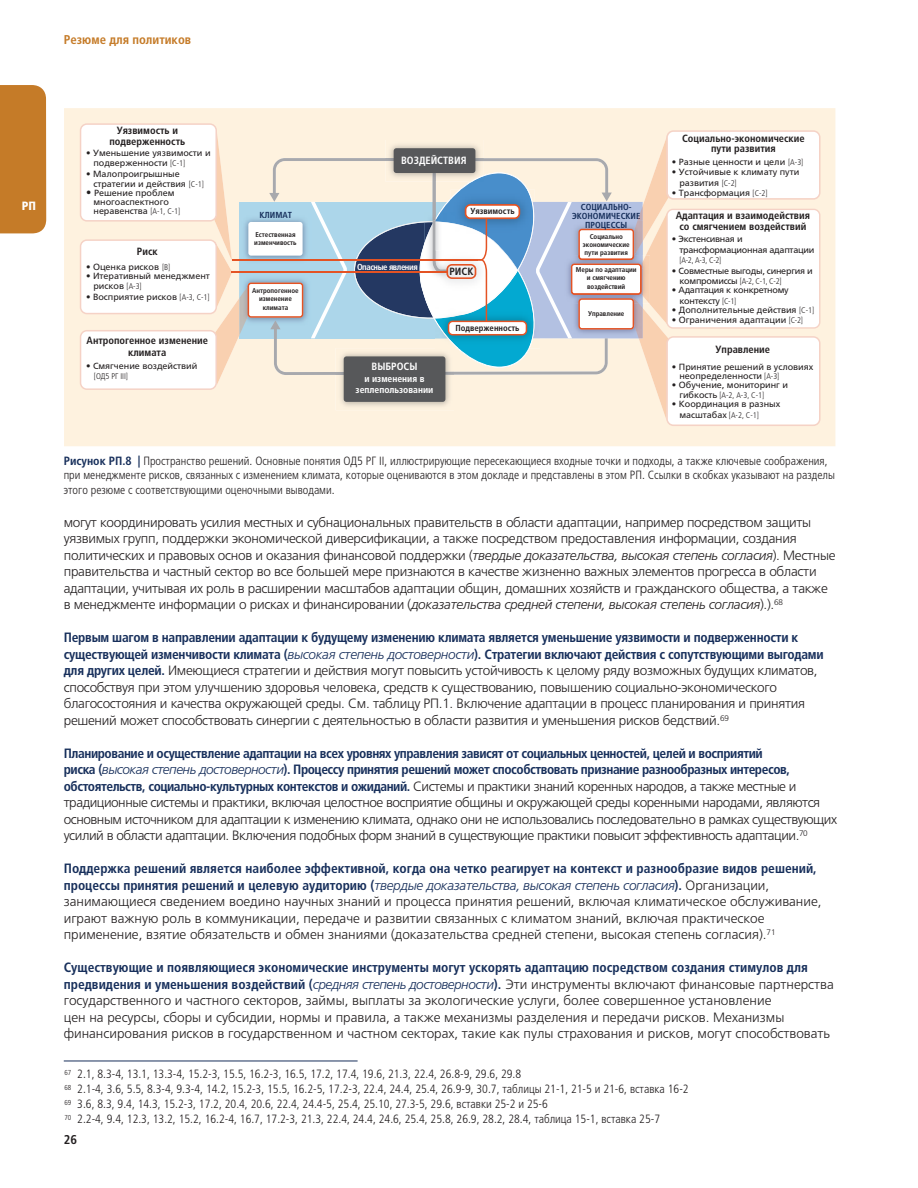
<style>
.page{position:relative;width:918px;height:1188px;background:#fff}
.page>*{position:absolute;margin:0;border:0;box-sizing:border-box;transform-origin:0 0}
.Body{font:300 13.5px/16.5px "Frutiger LTCYR";letter-spacing:-.02em;color:#231f20}
.Body-2{font:300 13.5px/16.5px "Frutiger LTCYR";color:#231f20}
.t1{font:700 condensed 12.75px "Frutiger LTCYR";color:#c57b28}
.t2{font:700 condensed 12.75px "Frutiger LTCYR";color:#231f20}
.t3{font:300 condensed 12px/14.4px "Frutiger LTCYR";color:#231f20}
.t4{font:900 condensed 12px "Frutiger LTCYR";color:#fff}
.t5{font:700 condensed 10.5px/10.5px "Frutiger LTCYR";color:#231f20;text-align:center}
.t6{font:700 condensed 10.5px "Frutiger LTCYR";color:#fff}
.t7{font:700 condensed 9.6px/11.6px "Frutiger LTCYR";color:#fff;text-align:center}
.t8{font:9px/10.5px "Frutiger LTCYR";color:#231f20}
.t9{font:9px/10.5px "Frutiger LTCYR";letter-spacing:-.025em;color:#231f20}
.t10{font:700 condensed 8.7px/8.7px "Frutiger LTCYR";color:#172f5b;text-align:center}
.t11{font:700 condensed 8.7px "Frutiger LTCYR";color:#231f20}
.t12{font:700 condensed 8.7px "Frutiger LTCYR";letter-spacing:-.05em;color:#fff}
.t13{font:300 condensed 8.25px "Frutiger LTCYR";color:#231f20}
.t14{font:700 condensed 7.05px/8.4px "Frutiger LTCYR";color:#231f20;text-align:center}
.s1{font-weight:300;font-stretch:condensed;font-size:8.25px}
.s2{font-size:10.5px}
.s3{font-weight:400;font-stretch:normal;font-size:9px}
.s4{font-weight:700;color:#172f5b}
.s5{font-style:italic}
.s6{font-weight:700;font-stretch:condensed;color:#172f5b}
.s7{font-style:italic;color:#172f5b}
</style>
<div class="page">
<div style="left:0;top:85px;width:46px;height:148px;background:#c57b28"></div>
<div style="left:64px;top:108px;width:771px;height:338px;background:#fef2df"></div>
<svg style="left:80px;top:123px;width:741px;height:303px"></svg>
<hr style="left:64px;top:1061px;width:294px;height:1px;background:#172f5b">
<p class="t1" style="left:64px;top:33px;width:129px">Резюме для политиков</p>
<p class="t4" style="left:22px;top:199px;width:16px">РП</p>
<p class="t5" style="left:109px;top:126px;width:77px">Уязвимость и подверженность</p>
<p class="t8" style="left:94px;top:147px;width:119px;text-indent:-7px">• Уменьшение уязвимости и подверженности <span class="s1">[C-1]</span></p>
<p class="t8" style="left:94px;top:168px;width:112px;text-indent:-7px">• Малопроигрышные стратегии и действия <span class="s1">[C-1]</span></p>
<p class="t8" style="left:94px;top:188px;width:88px;line-height:9px;text-indent:-7px"><span class="s2">•</span> Решение проблем многоаспектного неравенства <span class="s1">[A-1, C-1]</span></p>
<p class="t5" style="left:137px;top:246px;width:22px">Риск</p>
<p class="t8" style="left:86px;top:262px;width:86px">• Оценка рисков <span class="s1">[B]</span></p>
<p class="t8" style="left:94px;top:271px;width:118px;text-indent:-7px">• Итеративный менеджмент рисков <span class="s1">[A-3]</span></p>
<p class="t8" style="left:86px;top:292px;width:125px">• Восприятие рисков <span class="s1">[A-3, C-1]</span></p>
<p class="t5" style="left:87px;top:335px;width:123px;line-height:12px">Антропогенное изменение климата</p>
<p class="t8" style="left:86px;top:360px;width:113px">• Смягчение воздействий</p>
<p class="t13" style="left:94px;top:372px;width:36px">[ОД5 РГ III]</p>
<p class="t10" style="left:260px;top:211px;width:34px">КЛИМАТ</p>
<p class="t14" style="left:254px;top:230px;width:44px;text-align:left">Естественная изменчивость</p>
<p class="t14" style="left:252px;top:287px;width:48px">Антропогенное изменение климата</p>
<p class="t6" style="left:401px;top:155px;width:67px">ВОЗДЕЙСТВИЯ</p>
<p class="t12" style="left:357px;top:262px;width:62px">Опасные явления</p>
<p class="t11" style="left:470px;top:207px;width:46px">Уязвимость</p>
<p class="t5" style="left:450px;top:266px;width:25px">РИСК</p>
<p class="t6" style="left:371px;top:361px;width:47px">ВЫБРОСЫ</p>
<p class="t7" style="left:356px;top:373px;width:79px">и изменения в зеплепользовании</p>
<p class="t11" style="left:455px;top:323px;width:66px">Подверженность</p>
<p class="t10" style="left:572px;top:203px;width:70px">СОЦИАЛЬНО-<br>ЭКОНОМИЧЕСКИЕ<br>ПРОЦЕССЫ</p>
<p class="t14" style="left:583px;top:232px;width:48px">Социально экономические пути развития</p>
<p class="t14" style="left:576px;top:265px;width:62px">Меры по адаптации и смягчению воздействий</p>
<p class="t14" style="left:588px;top:309px;width:38px">Управление</p>
<p class="t5" style="left:682px;top:133px;width:124px">Социально-экономические пути развития</p>
<p class="t8" style="left:672px;top:156px;width:133px">• Разные ценности и цели <span class="s1">[A-3]</span></p>
<p class="t8" style="left:679px;top:167px;width:121px;text-indent:-7px">• Устойчивые к климату пути развития <span class="s1">[C-2]</span></p>
<p class="t8" style="left:672px;top:188px;width:97px">• Трансформация <span class="s1">[C-2]</span></p>
<p class="t5" style="left:676px;top:211px;width:136px">Адаптация и взаимодействия со смягчением воздействий</p>
<p class="t9" style="left:679px;top:234px;width:137px;text-indent:-7px">• Экстенсивная и трансформационная адаптации</p>
<p class="t13" style="left:679px;top:256px;width:44px">[A-2, A-3, C-2]</p>
<p class="t9" style="left:672px;top:266px;width:142px">• Совместные выгоды, синергия и</p>
<p class="t13" style="left:679px;top:277px;width:104px"><span class="s3">компромиссы</span> [A-2, C-1, C-2]</p>
<p class="t9" style="left:679px;top:285px;width:111px;text-indent:-7px">• Адаптация к конкретному контексту <span class="s1">[C-1]</span></p>
<p class="t8" style="left:672px;top:304px;width:144px">• Дополнительные действия <span class="s1">[C-1]</span></p>
<p class="t8" style="left:672px;top:315px;width:133px">• Ограничения адаптации <span class="s1">[C-2]</span></p>
<p class="t5" style="left:716px;top:345px;width:56px">Управление</p>
<p class="t8" style="left:679px;top:362px;width:135px;line-height:9px;text-indent:-7px">• Принятие решений в условиях неопределенности <span class="s1">[A-3]</span></p>
<p class="t8" style="left:672px;top:380px;width:118px">• Обучение, мониторинг и</p>
<p class="t13" style="left:679px;top:391px;width:86px"><span class="s3">гибкость</span> [A-2, A-3, C-1]</p>
<p class="t8" style="left:679px;top:399px;width:102px;text-indent:-7px">• Координация в разных масштабах <span class="s1">[A-2, C-1]</span></p>
<p class="t3" style="left:64px;top:454px;width:773px"><span class="s4">Рисунок РП.8 |</span> Пространство решений. Основные понятия ОД5 РГ II, иллюстрирующие пересекающиеся входные точки и подходы, а также ключевые соображения, при менеджменте рисков, связанных с изменением климата, которые оцениваются в этом докладе и представлены в этом РП. Ссылки в скобках указывают на разделы этого резюме с соответствующими оценочными выводами.</p>
<p class="Body" style="left:64px;top:514px;width:773px">могут координировать усилия местных и субнациональных правительств в области адаптации, например посредством защиты уязвимых групп, поддержки экономической диверсификации, а также посредством предоставления информации, создания политических и правовых основ и оказания финансовой поддержки (<span class="s5">твердые доказательствa, высокая степень согласия</span>). Местные правительства и частный сектор во все большей мере признаются в качестве жизненно важных элементов прогресса в области адаптации, учитывая их роль в расширении масштабов адаптации общин, домашних хозяйств и гражданского общества, а также в менеджменте информации о рисках и финансировании (<span class="s5">доказательствa средней степени, высокая степень согласия</span>).).<sup>68</sup></p>
<p class="Body" style="left:64px;top:630px;width:761px"><span class="s6">Первым шагом в направлении адаптации к будущему изменению климата является уменьшение уязвимости и подверженности к существующей изменчивости климата (</span><span class="s7">высокая степень достоверности</span><span class="s6">). Стратегии включают действия с сопутствующими выгодами для других целей.</span> Имеющиеся стратегии и действия могут повысить устойчивость к целому ряду возможных будущих климатов, способствуя при этом улучшению здоровья человека, средств к существованию, повышению социально-экономического благосостояния и качества окружающей среды. См. таблицу РП.1. Включение адаптации в процесс планирования и принятия решений может способствовать синергии с деятельностью в области развития и уменьшения рисков бедствий.<sup>69</sup></p>
<p class="Body" style="left:64px;top:745px;width:775px"><span class="s6">Планирование и осуществление адаптации на всех уровнях управления зависят от социальных ценностей, целей и восприятий<br>риска (</span><span class="s7">высокая степень достоверности</span><span class="s6">). Процессу принятия решений может способствовать признание разнообразных интересов, обстоятельств, социально-культурных контекстов и ожиданий.</span> Системы и практики знаний коренных народов, а также местные и традиционные системы и практики, включая целостное восприятие общины и окружающей среды коренными народами, являются основным источником для адаптации к изменению климата, однако они не использовались последовательно в рамках существующих усилий в области адаптации. Включения подобных форм знаний в существующие практики повысит эффективность адаптации.<sup>70</sup></p>
<p class="Body-2" style="left:64px;top:861px;width:759px"><span class="s6">Поддержка решений является наиболее эффективной, когда она четко реагирует на контекст и разнообразие видов решений, процессы принятия решений и целевую аудиторию (</span><span class="s7">твердые доказательствa, высокая степень согласия</span><span class="s6">).</span> Организации, занимающиеся сведением воедино научных знаний и процесса принятия решений, включая климатическое обслуживание, играют важную роль в коммуникации, передаче и развитии связанных с климатом знаний, включая практическое применение, взятие обязательств и обмен знаниями (доказательствa средней степени, высокая степень согласия).<sup>71</sup></p>
<p class="Body-2" style="left:64px;top:960px;width:772px"><span class="s6">Существующие и появляющиеся экономические инструменты могут ускорять адаптацию посредством создания стимулов для предвидения и уменьшения воздействий (</span><span class="s7">средняя степень достоверности</span><span class="s6">).</span> Эти инструменты включают финансовые партнерства государственного и частного секторов, займы, выплаты за экологические услуги, более совершенное установление<br>цен на ресурсы, сборы и субсидии, нормы и правила, а также механизмы разделения и передачи рисков. Механизмы финансирования рисков в государственном и частном секторах, такие как пулы страхования и рисков, могут способствовать</p>
<p class="t3" style="left:64px;top:1067px;width:458px"><sup>67</sup> 2.1, 8.3-4, 13.1, 13.3-4, 15.2-3, 15.5, 16.2-3, 16.5, 17.2, 17.4, 19.6, 21.3, 22.4, 26.8-9, 29.6, 29.8</p>
<p class="t3" style="left:64px;top:1082px;width:626px"><sup>68</sup> 2.1-4, 3.6, 5.5, 8.3-4, 9.3-4, 14.2, 15.2-3, 15.5, 16.2-5, 17.2-3, 22.4, 24.4, 25.4, 26.9-9, 30.7, таблицы 21-1, 21-5 и 21-6, вставка 16-2</p>
<p class="t3" style="left:64px;top:1097px;width:485px"><sup>69</sup> 3.6, 8.3, 9.4, 14.3, 15.2-3, 17.2, 20.4, 20.6, 22.4, 24.4-5, 25.4, 25.10, 27.3-5, 29.6, вставки 25-2 и 25-6</p>
<p class="t3" style="left:64px;top:1112px;width:597px"><sup>70</sup> 2.2-4, 9.4, 12.3, 13.2, 15.2, 16.2-4, 16.7, 17.2-3, 21.3, 22.4, 24.4, 24.6, 25.4, 25.8, 26.9, 28.2, 28.4, таблица 15-1, вставка 25-7</p>
<p class="t2" style="left:64px;top:1133px;width:15px">26</p>
</div>
